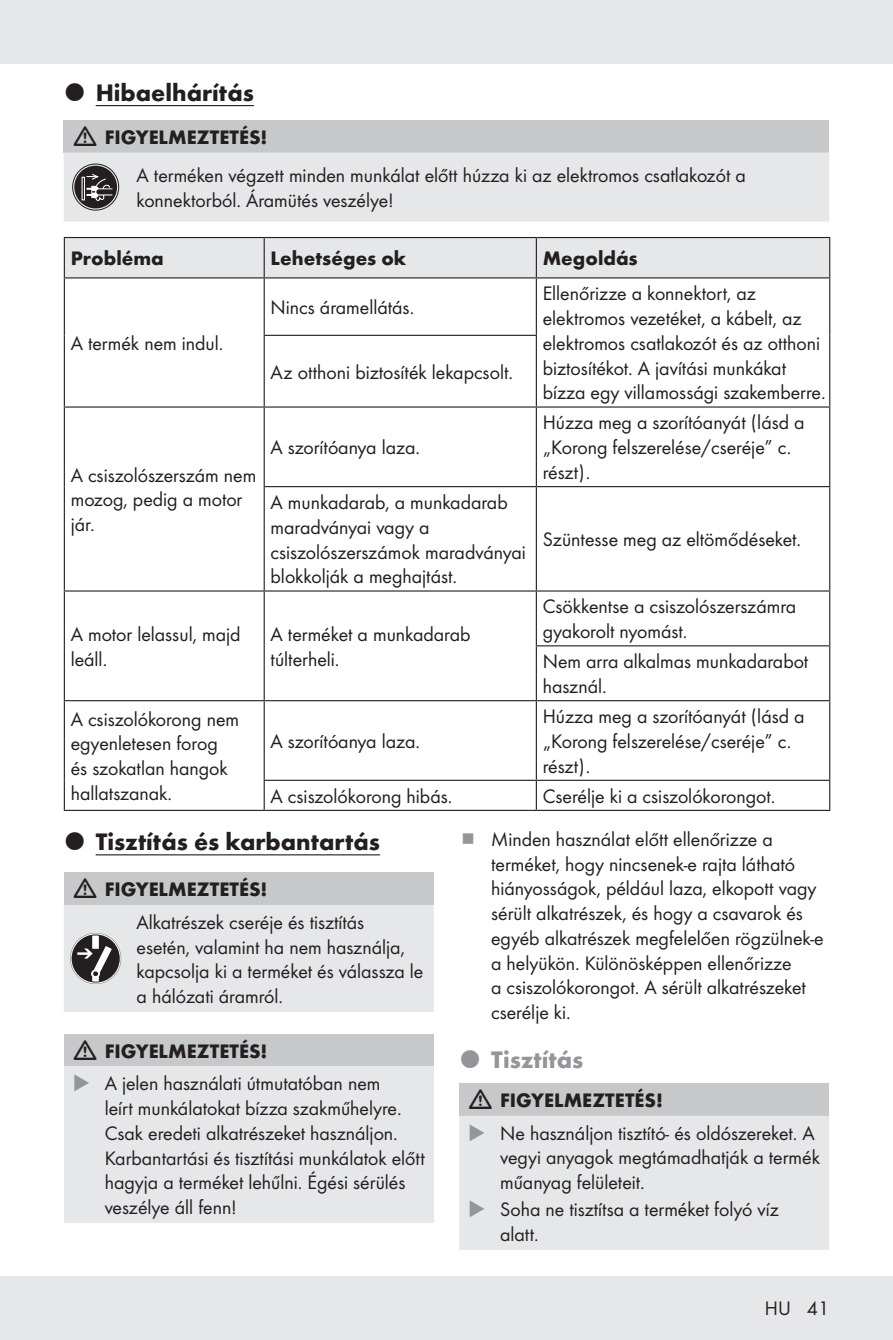
<style>
.page{position:relative;width:893px;height:1340px;background:#fff}
.page>*{position:absolute;margin:0;border:0;box-sizing:border-box;transform-origin:0 0}
.t1{font:700 24.75px "Futura";color:#231f20}
.t2{font:700 24.75px "Futura";color:#939598}
.t3{font:20.25px/24.8px "Futura Boo";color:#231f20}
.t4{font:700 20.25px "Futura";color:#231f20}
.s1{color:#939598}
</style>
<div class="page">
<div style="left:0;top:1276px;width:893px;height:63px;background:#e6e7e9"></div>
<div style="left:0;top:0;width:893px;height:64px;background:#e6e7e9"></div>
<hr style="left:96px;top:105px;width:158px;height:1px;background:#231f20">
<div style="left:64px;top:120px;width:765px;height:32px;background:#c7c8ca"></div>
<div style="left:64px;top:152px;width:765px;height:69px;background:#e6e7e9"></div>
<div style="left:74px;top:166px;width:43px;height:42px;background:#231f20;border-radius:50%"></div>
<div style="left:72px;top:164px;width:47px;height:46px;border:1px solid #231f20;border-radius:50%"></div>
<div style="left:82px;top:177px;width:3px;height:23px;border:1px solid #fff"></div>
<svg style="left:86px;top:174px;width:26px;height:38px"></svg>
<div style="left:65px;top:238px;width:764px;height:39px;background:#e6e7e9"></div>
<hr style="left:64px;top:809px;width:200px;height:2px;background:#231f20">
<hr style="left:64px;top:237px;width:200px;height:1px;background:#231f20">
<hr style="left:64px;top:238px;width:1px;height:39px;background:#231f20">
<hr style="left:264px;top:237px;width:272px;height:1px;background:#231f20">
<hr style="left:264px;top:238px;width:1px;height:39px;background:#231f20">
<hr style="left:536px;top:237px;width:294px;height:1px;background:#231f20">
<hr style="left:536px;top:238px;width:1px;height:39px;background:#231f20">
<hr style="left:829px;top:238px;width:1px;height:39px;background:#231f20">
<hr style="left:64px;top:277px;width:200px;height:1px;background:#231f20">
<hr style="left:64px;top:278px;width:1px;height:57px;background:#231f20">
<hr style="left:264px;top:277px;width:272px;height:1px;background:#231f20">
<hr style="left:264px;top:278px;width:1px;height:57px;background:#231f20">
<hr style="left:536px;top:277px;width:294px;height:1px;background:#231f20">
<hr style="left:536px;top:278px;width:1px;height:57px;background:#231f20">
<hr style="left:829px;top:278px;width:1px;height:57px;background:#231f20">
<hr style="left:64px;top:335px;width:1px;height:71px;background:#231f20">
<hr style="left:264px;top:335px;width:273px;height:1px;background:#231f20">
<hr style="left:264px;top:336px;width:1px;height:70px;background:#231f20">
<hr style="left:536px;top:336px;width:1px;height:70px;background:#231f20">
<hr style="left:829px;top:335px;width:1px;height:71px;background:#231f20">
<hr style="left:64px;top:406px;width:200px;height:1px;background:#231f20">
<hr style="left:64px;top:407px;width:1px;height:79px;background:#231f20">
<hr style="left:264px;top:406px;width:272px;height:1px;background:#231f20">
<hr style="left:264px;top:407px;width:1px;height:79px;background:#231f20">
<hr style="left:536px;top:406px;width:294px;height:1px;background:#231f20">
<hr style="left:536px;top:407px;width:1px;height:79px;background:#231f20">
<hr style="left:829px;top:407px;width:1px;height:79px;background:#231f20">
<hr style="left:64px;top:486px;width:1px;height:104px;background:#231f20">
<hr style="left:264px;top:486px;width:272px;height:1px;background:#231f20">
<hr style="left:264px;top:487px;width:1px;height:103px;background:#231f20">
<hr style="left:536px;top:486px;width:294px;height:1px;background:#231f20">
<hr style="left:536px;top:487px;width:1px;height:103px;background:#231f20">
<hr style="left:829px;top:487px;width:1px;height:103px;background:#231f20">
<hr style="left:64px;top:590px;width:200px;height:1px;background:#231f20">
<hr style="left:64px;top:591px;width:1px;height:55px;background:#231f20">
<hr style="left:264px;top:590px;width:272px;height:1px;background:#231f20">
<hr style="left:264px;top:591px;width:1px;height:55px;background:#231f20">
<hr style="left:536px;top:590px;width:294px;height:1px;background:#231f20">
<hr style="left:536px;top:591px;width:1px;height:54px;background:#231f20">
<hr style="left:829px;top:591px;width:1px;height:54px;background:#231f20">
<hr style="left:64px;top:646px;width:1px;height:54px;background:#231f20">
<hr style="left:264px;top:646px;width:1px;height:54px;background:#231f20">
<hr style="left:536px;top:645px;width:294px;height:1px;background:#231f20">
<hr style="left:536px;top:646px;width:1px;height:54px;background:#231f20">
<hr style="left:829px;top:646px;width:1px;height:54px;background:#231f20">
<hr style="left:64px;top:700px;width:200px;height:1px;background:#231f20">
<hr style="left:64px;top:701px;width:1px;height:79px;background:#231f20">
<hr style="left:264px;top:700px;width:272px;height:1px;background:#231f20">
<hr style="left:264px;top:701px;width:1px;height:78px;background:#231f20">
<hr style="left:536px;top:700px;width:294px;height:1px;background:#231f20">
<hr style="left:536px;top:701px;width:1px;height:78px;background:#231f20">
<hr style="left:829px;top:701px;width:1px;height:78px;background:#231f20">
<svg style="left:64px;top:780px;width:1px;height:29px"></svg>
<hr style="left:264px;top:779px;width:272px;height:2px;background:#231f20">
<svg style="left:264px;top:781px;width:1px;height:28px"></svg>
<hr style="left:536px;top:779px;width:294px;height:2px;background:#231f20">
<svg style="left:536px;top:781px;width:1px;height:28px"></svg>
<svg style="left:829px;top:781px;width:1px;height:28px"></svg>
<hr style="left:264px;top:809px;width:272px;height:2px;background:#231f20">
<hr style="left:536px;top:809px;width:294px;height:2px;background:#231f20">
<hr style="left:96px;top:854px;width:284px;height:1px;background:#231f20">
<div style="left:64px;top:872px;width:370px;height:33px;background:#c7c8ca"></div>
<div style="left:64px;top:905px;width:370px;height:107px;background:#e6e7e9"></div>
<div style="left:64px;top:1033px;width:370px;height:33px;background:#c7c8ca"></div>
<div style="left:64px;top:1066px;width:370px;height:157px;background:#e6e7e9"></div>
<div style="left:459px;top:1082px;width:370px;height:33px;background:#c7c8ca"></div>
<div style="left:459px;top:1115px;width:370px;height:134px;background:#e6e7e9"></div>
<p class="t1" style="left:96px;top:75px;width:160px">Hibaelhárítás</p>
<p class="t4" style="left:105px;top:122px;width:164px">FIGYELMEZTETÉS!</p>
<p class="t3" style="left:137px;top:162px;width:611px">A terméken végzett minden munkálat előtt húzza ki az elektromos csatlakozót a konnektorból. Áramütés veszélye!</p>
<p class="t4" style="left:71px;top:243px;width:94px">Probléma</p>
<p class="t4" style="left:271px;top:243px;width:137px">Lehetséges ok</p>
<p class="t4" style="left:543px;top:243px;width:96px">Megoldás</p>
<p class="t3" style="left:71px;top:330px;width:154px">A termék nem indul.</p>
<p class="t3" style="left:271px;top:294px;width:145px">Nincs áramellátás.</p>
<p class="t3" style="left:271px;top:358px;width:244px">Az otthoni biztosíték lekapcsolt.</p>
<p class="t3" style="left:71px;top:461px;width:187px">A csiszolószerszám nem mozog, pedig a motor jár.</p>
<p class="t3" style="left:271px;top:434px;width:151px">A szorítóanya laza.</p>
<p class="t3" style="left:271px;top:489px;width:257px">A munkadarab, a munkadarab maradványai vagy a csiszolószerszámok maradványai blokkolják a meghajtást.</p>
<p class="t3" style="left:71px;top:620px;width:171px">A motor lelassul, majd leáll.</p>
<p class="t3" style="left:271px;top:620px;width:201px">A terméket a munkadarab túlterheli.</p>
<p class="t3" style="left:543px;top:280px;width:284px">Ellenőrizze a konnektort, az elektromos vezetéket, a kábelt, az elektromos csatlakozót és az otthoni biztosítékot. A javítási munkákat bízza egy villamossági szakemberre.</p>
<p class="t3" style="left:543px;top:409px;width:263px">Húzza meg a szorítóanyát (lásd a „Korong felszerelése/cseréje” c. részt).</p>
<p class="t3" style="left:543px;top:526px;width:260px">Szüntesse meg az eltömődéseket.</p>
<p class="t3" style="left:543px;top:593px;width:255px">Csökkentse a csiszolószerszámra gyakorolt nyomást.</p>
<p class="t3" style="left:543px;top:648px;width:267px">Nem arra alkalmas munkadarabot használ.</p>
<p class="t3" style="left:543px;top:703px;width:263px">Húzza meg a szorítóanyát (lásd a „Korong felszerelése/cseréje” c. részt).</p>
<p class="t3" style="left:71px;top:705px;width:170px">A csiszolókorong nem egyenletesen forog és szokatlan hangok hallatszanak.</p>
<p class="t3" style="left:271px;top:727px;width:151px">A szorítóanya laza.</p>
<p class="t3" style="left:271px;top:782px;width:183px">A csiszolókorong hibás.</p>
<p class="t3" style="left:543px;top:782px;width:234px">Cserélje ki a csiszolókorongot.</p>
<p class="t1" style="left:96px;top:823px;width:286px">Tisztítás és karbantartás</p>
<p class="t4" style="left:105px;top:874px;width:164px">FIGYELMEZTETÉS!</p>
<p class="t3" style="left:137px;top:908px;width:288px">Alkatrészek cseréje és tisztítás<br>esetén, valamint ha nem használja, kapcsolja ki a terméket és válassza le a hálózati áramról.</p>
<p class="t4" style="left:105px;top:1035px;width:164px">FIGYELMEZTETÉS!</p>
<p class="t3" style="left:105px;top:1070px;width:322px;text-indent:-32px"><span class="s1">◆</span> A jelen használati útmutatóban nem<br>leírt munkálatokat bízza szakműhelyre.<br>Csak eredeti alkatrészeket használjon.<br>Karbantartási és tisztítási munkálatok előtt hagyja a terméket lehűlni. Égési sérülés veszélye áll fenn!</p>
<p class="t3" style="left:491px;top:825px;width:334px">Minden használat előtt ellenőrizze a terméket, hogy nincsenek-e rajta látható hiányosságok, például laza, elkopott vagy sérült alkatrészek, és hogy a csavarok és egyéb alkatrészek megfelelően rögzülnek-e a helyükön. Különösképpen ellenőrizze<br>a csiszolókorongot. A sérült alkatrészeket cserélje ki.</p>
<p class="t2" style="left:491px;top:1041px;width:94px">Tisztítás</p>
<p class="t4" style="left:500px;top:1085px;width:164px">FIGYELMEZTETÉS!</p>
<p class="t3" style="left:500px;top:1119px;width:321px;text-indent:-32px"><span class="s1">◆</span> Ne használjon tisztító- és oldószereket. A vegyi anyagok megtámadhatják a termék műanyag felületeit.</p>
<p class="t3" style="left:500px;top:1195px;width:280px;text-indent:-32px"><span class="s1">◆</span> Soha ne tisztítsa a terméket folyó víz alatt.</p>
<p class="t3" style="left:765px;top:1295px;width:28px">HU</p>
<p class="t3" style="left:807px;top:1295px;width:24px">41</p>
</div>
